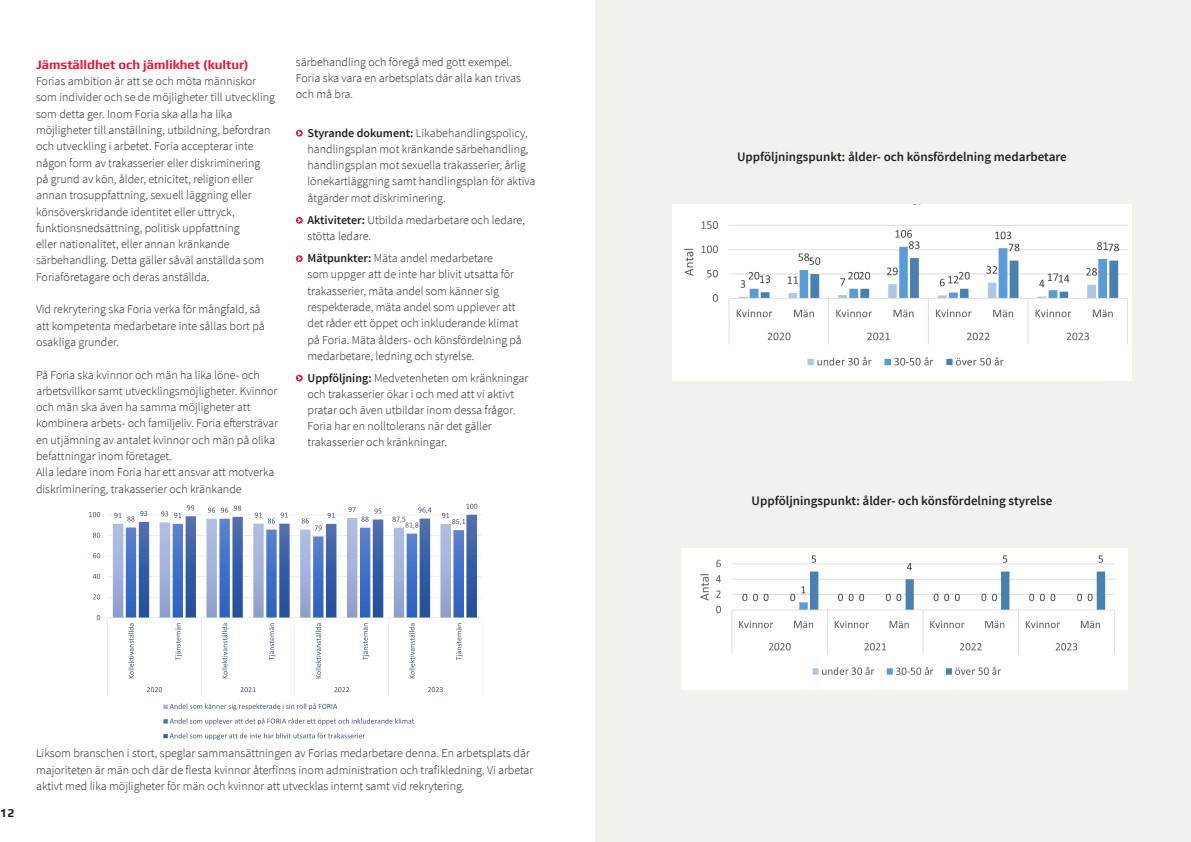
<style>
.page{position:relative;width:1191px;height:842px;background:#fff}
.page>*{position:absolute;margin:0;border:0;box-sizing:border-box;transform-origin:0 0}
.Brödtext__stor{font:600 13px "Source Sans Pro";color:#231f20}
.Brödtext__stor-2{font:700 13px "Play";color:#e51836}
.Brödtext__stor-3{font:300 12px/16.3px "Source Sans Pro";color:#231f20}
.Punktlistor{font:300 12px/16.3px "Source Sans Pro";color:#231f20}
.t1{font:700 12px "Play";color:#231f20}
.s1{font-weight:600}
</style>
<div class="page">
<div style="left:595px;top:0;width:596px;height:842px;background:#f2f2ed"></div>
<svg style="left:296px;top:130px;width:7px;height:7px"></svg>
<svg style="left:298px;top:131px;width:3px;height:4px"></svg>
<svg style="left:296px;top:217px;width:7px;height:7px"></svg>
<svg style="left:298px;top:218px;width:3px;height:4px"></svg>
<svg style="left:296px;top:255px;width:7px;height:7px"></svg>
<svg style="left:298px;top:257px;width:3px;height:4px"></svg>
<svg style="left:296px;top:375px;width:7px;height:6px"></svg>
<svg style="left:298px;top:376px;width:3px;height:4px"></svg>
<img style="left:89px;top:503px;width:394px;height:237px">
<img style="left:672px;top:205px;width:459px;height:176px">
<img style="left:681px;top:549px;width:446px;height:140px">
<p class="Brödtext__stor-2" style="left:36px;top:57px;width:214px">Jämställdhet och jämlikhet (kultur)</p>
<p class="Brödtext__stor-3" style="left:36px;top:73px;width:240px">Forias ambition är att se och möta människor som individer och se de möjligheter till utveckling som detta ger. Inom Foria ska alla ha lika möjligheter till anställning, utbildning, befordran och utveckling i arbetet. Foria accepterar inte någon form av trakasserier eller diskriminering på grund av kön, ålder, etnicitet, religion eller annan trosuppfattning, sexuell läggning eller könsöverskridande identitet eller uttryck, funktionsnedsättning, politisk uppfattning<br>eller nationalitet, eller annan kränkande särbehandling. Detta gäller såväl anställda som Foriaföretagare och deras anställda.</p>
<p class="Brödtext__stor-3" style="left:36px;top:301px;width:230px">Vid rekrytering ska Foria verka för mångfald, så att kompetenta medarbetare inte sållas bort på osakliga grunder.</p>
<p class="Brödtext__stor-3" style="left:36px;top:366px;width:243px">På Foria ska kvinnor och män ha lika löne- och arbetsvillkor samt utvecklingsmöjligheter. Kvinnor och män ska även ha samma möjligheter att kombinera arbets- och familjeliv. Foria eftersträvar en utjämning av antalet kvinnor och män på olika befattningar inom företaget.</p>
<p class="Brödtext__stor-3" style="left:36px;top:464px;width:240px">Alla ledare inom Foria har ett ansvar att motverka diskriminering, trakasserier och kränkande</p>
<p class="Brödtext__stor-3" style="left:296px;top:54px;width:227px">särbehandling och föregå med gott exempel.<br>Foria ska vara en arbetsplats där alla kan trivas och må bra.</p>
<p class="Punktlistor" style="left:307px;top:124px;width:229px"><span class="s1">Styrande dokument:</span> Likabehandlingspolicy, handlingsplan mot kränkande särbehandling, handlingsplan mot sexuella trakasserier, årlig lönekartläggning samt handlingsplan för aktiva åtgärder mot diskriminering.</p>
<p class="Punktlistor" style="left:307px;top:212px;width:219px"><span class="s1">Aktiviteter:</span> Utbilda medarbetare och ledare, stötta ledare.</p>
<p class="Punktlistor" style="left:307px;top:250px;width:216px"><span class="s1">Mätpunkter:</span> Mäta andel medarbetare<br>som uppger att de inte har blivit utsatta för trakasserier, mäta andel som känner sig respekterade, mäta andel som upplever att det råder ett öppet och inkluderande klimat på Foria. Mäta ålders- och könsfördelning på medarbetare, ledning och styrelse.</p>
<p class="Punktlistor" style="left:307px;top:370px;width:222px;line-height:16px"><span class="s1">Uppföljning:</span> Medvetenheten om kränkningar och trakasserier ökar i och med att vi aktivt pratar och även utbildar inom dessa frågor.<br>Foria har en nolltolerans när det gäller trakasserier och kränkningar.</p>
<p class="t1" style="left:0;top:806px;width:16px">12</p>
<p class="Brödtext__stor-3" style="left:36px;top:745px;width:499px">Liksom branschen i stort, speglar sammansättningen av Forias medarbetare denna. En arbetsplats där majoriteten är män och där de flesta kvinnor återfinns inom administration och trafikledning. Vi arbetar aktivt med lika möjligheter för män och kvinnor att utvecklas internt samt vid rekrytering.</p>
<p class="Brödtext__stor" style="left:737px;top:149px;width:331px">Uppföljningspunkt: ålder- och könsfördelning medarbetare</p>
<p class="Brödtext__stor" style="left:751px;top:493px;width:302px">Uppföljningspunkt: ålder- och könsfördelning styrelse</p>
</div>
